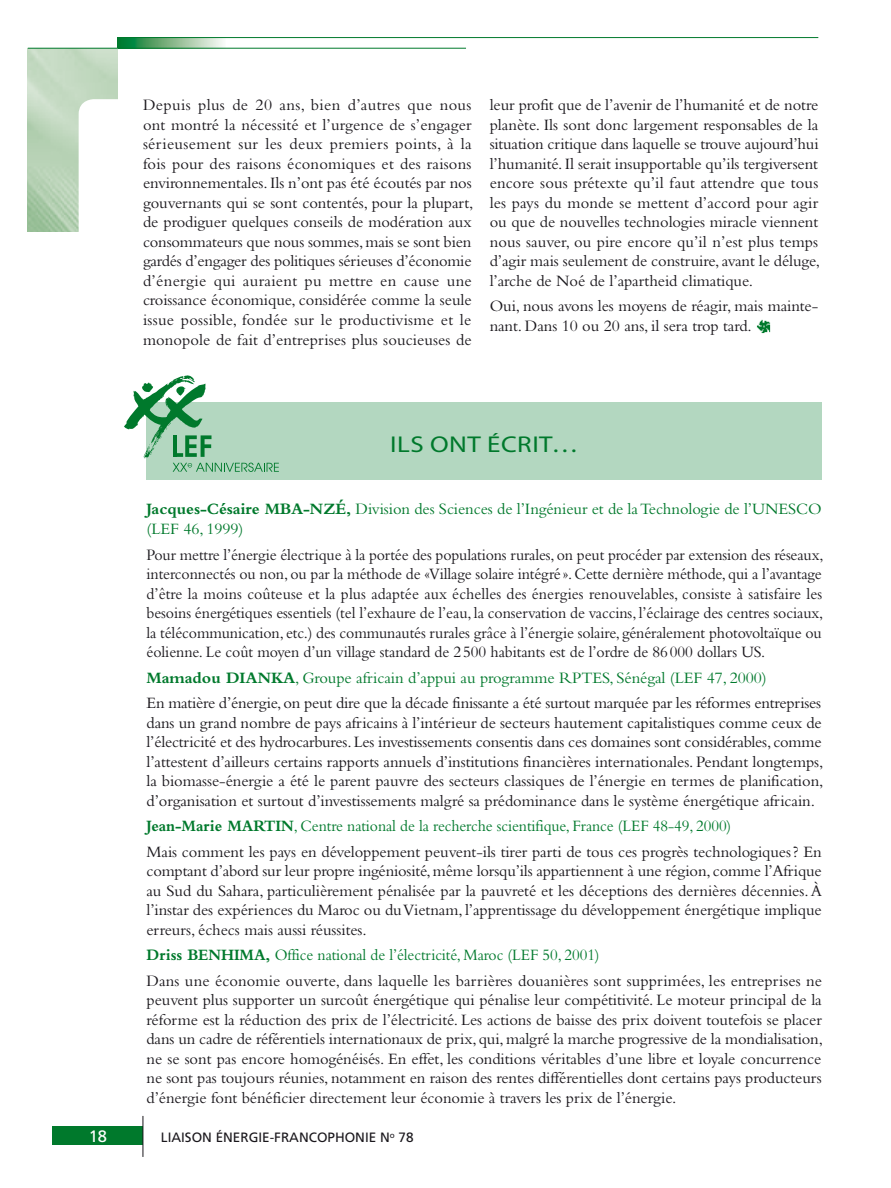
<style>
.page{position:relative;width:891px;height:1188px;background:#fff}
.page>*{position:absolute;margin:0;border:0;box-sizing:border-box;transform-origin:0 0}
.t1{font:22.95px "Myriad Pro";letter-spacing:.02em;color:#00792c;scale:1.18 1}
.t2{font:16.5px/19.5px "Bembo Std";letter-spacing:-.005em;color:#1a171c}
.t3{font:16.5px/19.5px "Bembo Std";letter-spacing:-.005em;color:#1a171c;text-align:justify;scale:.96 1}
.t4{font:16.5px/19.5px "Bembo Std";letter-spacing:-.005em;color:#00792c}
.t5{font:16.5px "Bembo Std";letter-spacing:-.005em;color:#00792c;scale:.95 1}
.t6{font:700 16.5px "Bembo Std";letter-spacing:-.005em;color:#00792c;scale:.95 1}
.t7{font:700 16.5px "Bembo Std";letter-spacing:-.005em;color:#00792c}
.t8{font:16.5px "Frutiger";color:#fff}
.t9{font:13.5px "Frutiger";color:#1a171c}
.s1{font-weight:700}
.s2{font-weight:700;color:#00792c}
.s3{color:#00792c}
</style>
<div class="page">
<div style="left:53px;top:1125px;width:90px;height:18px;background:#00792c"></div>
<svg style="left:118px;top:38px;width:108px;height:10px"></svg>
<img style="left:28px;top:49px;width:90px;height:182px">
<div style="left:79px;top:99px;width:63px;height:149px;background:#fff;border-radius:15px"></div>
<hr style="left:28px;top:48px;width:438px;height:1px;background:#00792c">
<hr style="left:118px;top:37px;width:700px;height:1px;background:#00792c">
<hr style="left:143px;top:1115px;width:1px;height:41px;background:#1a171c">
<img style="left:756px;top:319px;width:15px;height:14px">
<div style="left:146px;top:402px;width:675px;height:77px;background:#b3d7c0"></div>
<svg style="left:124px;top:375px;width:155px;height:97px"></svg>
<p class="t2" style="left:143px;top:95px;width:332px">Depuis plus de 20 ans, bien d’autres que nous ont montré la nécessité et l’urgence de s’engager sérieusement sur les deux premiers points, à la fois pour des raisons économiques et des raisons environnementales. Ils n’ont pas été écoutés par nos gouvernants qui se sont contentés, pour la plupart, de prodiguer quelques conseils de modération aux consommateurs que nous sommes, mais se sont bien gardés d’engager des politiques sérieuses d’économie d’énergie qui auraient pu mettre en cause une croissance économique, considérée comme la seule issue possible, fondée sur le productivisme et le monopole de fait d’entreprises plus soucieuses de</p>
<p class="t2" style="left:489px;top:95px;width:332px">leur profit que de l’avenir de l’humanité et de notre planète. Ils sont donc largement responsables de la situation critique dans laquelle se trouve aujourd’hui l’humanité. Il serait insupportable qu’ils tergiversent encore sous prétexte qu’il faut attendre que tous les pays du monde se mettent d’accord pour agir ou que de nouvelles technologies miracle viennent nous sauver, ou pire encore qu’il n’est plus temps d’agir mais seulement de construire, avant le déluge, l’arche de Noé de l’apartheid climatique.</p>
<p class="t2" style="left:489px;top:296px;width:329px">Oui, nous avons les moyens de réagir, mais mainte&shy;nant. Dans 10 ou 20 ans, il sera trop tard.</p>
<h1 class="t1" style="left:390px;top:430px;width:161px">ILS ONT ÉCRIT…</h1>
<p class="t4" style="left:146px;top:499px;width:675px"><span class="s1">Jacques-Césaire Mba-Nzé ,</span> Division des Sciences de l’Ingénieur et de la Technologie de l’UNESCO (LEF 46, 1999)</p>
<p class="t3" style="left:146px;top:544px;width:706px">Pour mettre l’énergie électrique à la portée des populations rurales, on peut procéder par extension des réseaux, interconnectés ou non, ou par la méthode de «Village solaire intégré ». Cette dernière méthode, qui a l’avantage d’être la moins coûteuse et la plus adaptée aux échelles des énergies renouvelables, consiste à satisfaire les besoins énergétiques essentiels (tel l’exhaure de l’eau, la conservation de vaccins, l’éclairage des centres sociaux, la télécommunication, etc.) des communautés rurales grâce à l’énergie solaire, généralement photovoltaïque ou éolienne. Le coût moyen d’un village standard de 2500 habitants est de l’ordre de 86000 dollars US.</p>
<p class="t7" style="left:146px;top:668px;width:106px">Mamadou Dianka</p>
<p class="t4" style="left:295px;top:667px;width:473px">, Groupe africain d’appui au programme RPTES, Sénégal (LEF 47, 2000)</p>
<p class="t2" style="left:146px;top:692px;width:678px">En matière d’énergie, on peut dire que la décade finissante a été surtout marquée par les réformes entreprises dans un grand nombre de pays africains à l’intérieur de secteurs hautement capitalistiques comme ceux de l’électricité et des hydrocarbures. Les investissements consentis dans ces domaines sont considérables, comme l’attestent d’ailleurs certains rapports annuels d’institutions financières internationales. Pendant longtemps, la biomasse-énergie a été le parent pauvre des secteurs classiques de l’énergie en termes de planification, d’organisation et surtout d’investissements malgré sa prédominance dans le système énergétique africain.</p>
<p class="t6" style="left:146px;top:816px;width:113px">Jean-Marie Martin</p>
<p class="t5" style="left:294px;top:816px;width:462px">, Centre national de la recherche scientifique, France (LEF 48-49, 2000)</p>
<p class="t2" style="left:146px;top:841px;width:677px;text-align:justify">Mais comment les pays en développement peuvent-ils tirer parti de tous ces progrès technologiques? En comptant d’abord sur leur propre ingéniosité, même lorsqu’ils appartiennent à une région, comme l’Afrique au Sud du Sahara, particulièrement pénalisée par la pauvreté et les déceptions des dernières décennies. À l’instar des expériences du Maroc ou du Vietnam, l’apprentissage du développement énergétique implique erreurs, échecs mais aussi réussites.</p>
<p class="t6" style="left:146px;top:945px;width:104px">Driss Benhima</p>
<p class="t2" style="left:146px;top:941px;width:677px;line-height:25.5px;text-indent:119px"><span class="s2">,</span> <span class="s3">Office national de l’électricité, Maroc (LEF 50, 2001)<br></span>Dans une économie ouverte, dans laquelle les barrières douanières sont supprimées, les entreprises ne</p>
<p class="t2" style="left:146px;top:989px;width:678px;text-align:justify">peuvent plus supporter un surcoût énergétique qui pénalise leur compétitivité. Le moteur principal de la réforme est la réduction des prix de l’électricité. Les actions de baisse des prix doivent toutefois se placer dans un cadre de référentiels internationaux de prix, qui, malgré la marche progressive de la mondialisation, ne se sont pas encore homogénéisés. En effet, les conditions véritables d’une libre et loyale concurrence ne sont pas toujours réunies, notamment en raison des rentes différentielles dont certains pays producteurs d’énergie font bénéficier directement leur économie à travers les prix de l’énergie.</p>
<p class="t8" style="left:89px;top:1126px;width:20px">18</p>
<p class="t9" style="left:161px;top:1128px;width:254px">LIAISON ÉNERGIE-FRANCOPHONIE N<sup>o</sup> 78</p>
</div>
